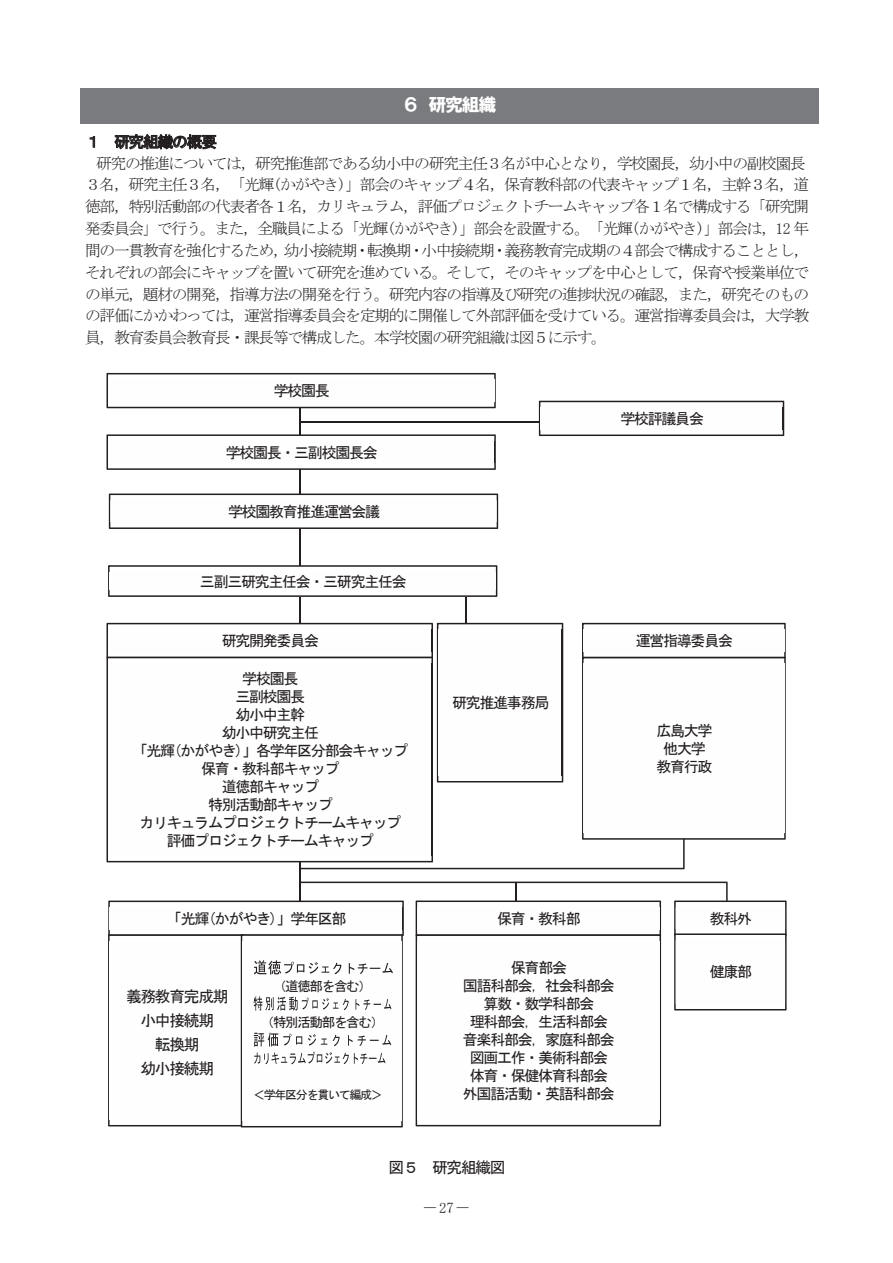
<style>
.page{position:relative;width:893px;height:1263px;background:#fff}
.page>*{position:absolute;margin:0;border:0;box-sizing:border-box;transform-origin:0 0}
.t1{font:18px "HGP Soei Kakugothic UB";letter-spacing:-.07em;color:#fff}
.t2{font:15.75px/21.9px "MS Mincho";letter-spacing:-.08em;color:#231f20}
.t3{font:15.75px/24px "MS Gothic";letter-spacing:-.08em;color:#231f20;text-align:center}
.t4{font:15.75px "Century";color:#231f20}
.t5{font:15px/18px "MS Gothic";letter-spacing:-.09em;color:#231f20;text-align:center}
.t6{font:14.85px "MS Mincho";color:#231f20;scale:.8 1}
.t7{font:13.5px "MS Gothic";letter-spacing:-.095em;color:#231f20}
.t8{font:12px "MS Gothic";letter-spacing:-.105em;color:#231f20}
</style>
<div class="page">
<svg style="left:90px;top:136px;width:5px;height:12px"></svg>
<svg style="left:114px;top:134px;width:103px;height:15px"></svg>
<div style="left:81px;top:88px;width:738px;height:36px;background:#797b7e"></div>
<hr style="left:465px;top:584px;width:2px;height:43px;background:#231f20">
<hr style="left:299px;top:401px;width:2px;height:501px;background:#231f20">
<svg style="left:106px;top:373px;width:390px;height:35px"></svg>
<img style="left:108px;top:380px;width:386px;height:21px">
<svg style="left:106px;top:434px;width:390px;height:36px"></svg>
<svg style="left:109px;top:493px;width:389px;height:36px"></svg>
<img style="left:110px;top:500px;width:387px;height:22px">
<hr style="left:300px;top:421px;width:241px;height:1px;background:#231f20">
<svg style="left:539px;top:401px;width:245px;height:35px"></svg>
<svg style="left:108px;top:565px;width:389px;height:32px"></svg>
<img style="left:110px;top:572px;width:386px;height:18px">
<svg style="left:106px;top:623px;width:680px;height:246px"></svg>
<img style="left:438px;top:630px;width:124px;height:146px">
<img style="left:562px;top:630px;width:1px;height:146px">
<svg style="left:108px;top:881px;width:679px;height:246px"></svg>
<p class="t1" style="left:404px;top:96px;width:94px">６研究組織</p>
<p class="t3" style="left:85px;top:130px;width:133px">１ 研究組織の概要</p>
<p class="t2" style="left:85px;top:152px;width:726px;text-indent:11px">研究の推進については，研究推進部である幼小中の研究主任３名が中心となり，学校園長，幼小中の副校園長３名，研究主任３名，「光輝(かがやき)」部会のキャップ４名，保育教科部の代表キャップ１名，主幹３名，道徳部，特別活動部の代表者各１名，カリキュラム，評価プロジェクトチームキャップ各１名で構成する「研究開発委員会」で行う。また，全職員による「光輝(かがやき)」部会を設置する。「光輝(かがやき)」部会は，12 年間の一貫教育を強化するため，幼小接続期・転換期・小中接続期・義務教育完成期の４部会で構成することとし，それぞれの部会にキャップを置いて研究を進めている。そして，そのキャップを中心として，保育や授業単位での単元，題材の開発，指導方法の開発を行う。研究内容の指導及び研究の進捗状況の確認，また，研究そのものの評価にかかわっては，運営指導委員会を定期的に開催して外部評価を受けている。運営指導委員会は，大学教員，教育委員会教育長・課長等で構成した。本学校園の研究組織は図５に示す。</p>
<p class="t5" style="left:274px;top:381px;width:58px">学校園長</p>
<p class="t5" style="left:226px;top:443px;width:154px">学校園長・三副校園長会</p>
<p class="t5" style="left:228px;top:502px;width:154px">学校園教育推進運営会議</p>
<p class="t5" style="left:200px;top:572px;width:208px">三副三研究主任会・三研究主任会</p>
<p class="t5" style="left:222px;top:631px;width:99px">研究開発委員会</p>
<p class="t5" style="left:133px;top:669px;width:277px">学校園長<br>三副校園長<br>幼小中主幹<br>幼小中研究主任<br>「光輝(かがやき)」各学年区分部会キャップ保育・教科部キャップ<br>道徳部キャップ<br>特別活動部キャップ<br>カリキュラムプロジェクトチームキャップ評価プロジェクトチームキャップ</p>
<p class="t5" style="left:167px;top:909px;width:181px">「光輝(かがやき)」学年区部</p>
<p class="t3" style="left:126px;top:984px;width:104px">義務教育完成期小中接続期<br>転換期<br>幼小接続期</p>
<p class="t7" style="left:273px;top:979px;width:100px">（道徳部を含む）</p>
<p class="t7" style="left:261px;top:1015px;width:125px">（特別活動部を含む）</p>
<p class="t8" style="left:253px;top:1089px;width:131px">＜学年区分を貫いて編成＞</p>
<p class="t5" style="left:620px;top:409px;width:85px">学校評議員会</p>
<p class="t5" style="left:452px;top:694px;width:99px">研究推進事務局</p>
<p class="t5" style="left:636px;top:631px;width:99px">運営指導委員会</p>
<p class="t5" style="left:656px;top:721px;width:58px">広島大学他大学教育行政</p>
<p class="t5" style="left:497px;top:909px;width:85px">保育・教科部</p>
<p class="t5" style="left:463px;top:958px;width:154px">保育部会<br>国語科部会，社会科部会算数・数学科部会<br>理科部会，生活科部会音楽科部会，家庭科部会図画工作・美術科部会体育・保健体育科部会外国語活動・英語科部会</p>
<p class="t5" style="left:710px;top:909px;width:44px">教科外</p>
<p class="t5" style="left:710px;top:963px;width:44px">健康部</p>
<p class="t3" style="left:389px;top:1155px;width:118px">図５ 研究組織図</p>
<p class="t6" style="left:424px;top:1200px;width:57px">―27―</p>
<p class="t4" style="left:428px;top:1196px;width:38px">- 16 -</p>
</div>
